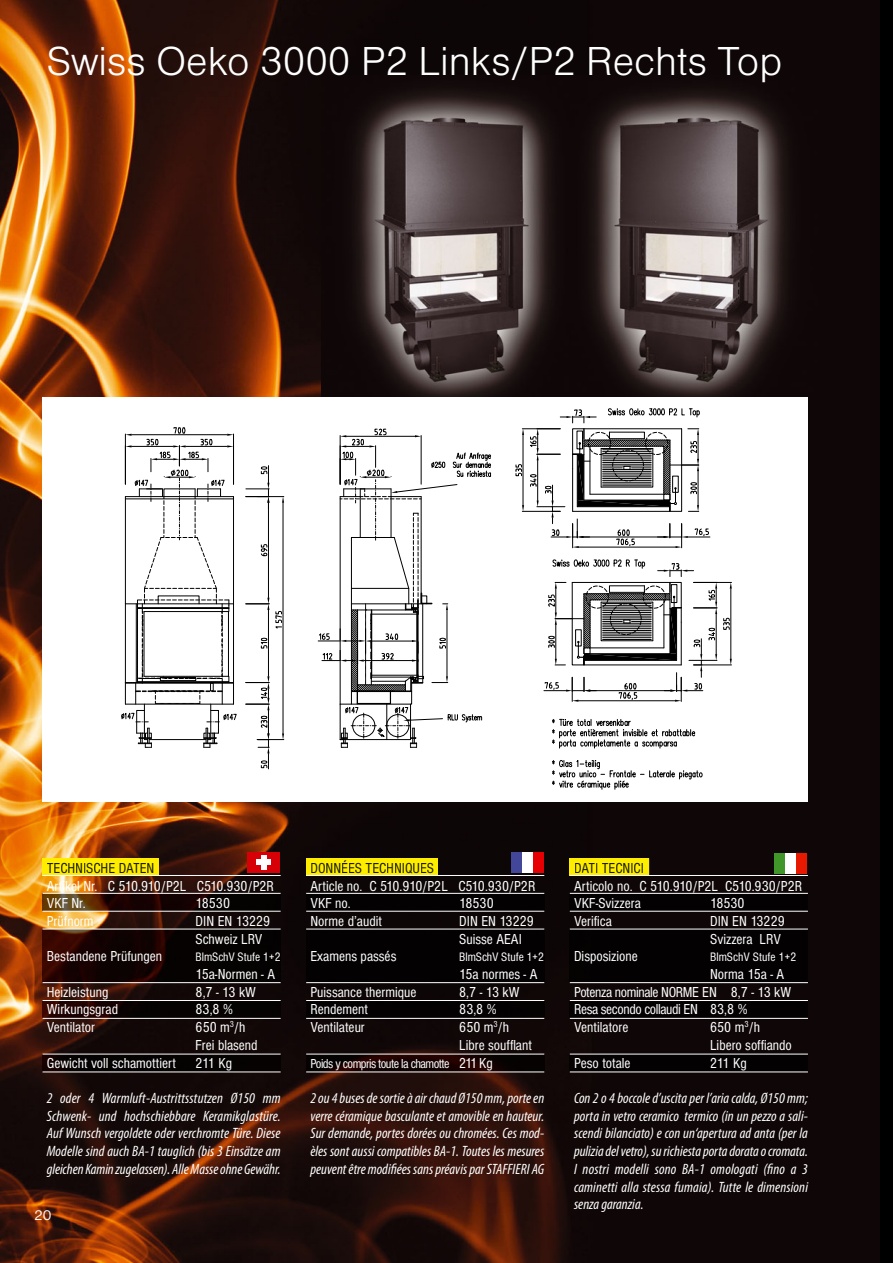
<style>
.page{position:relative;width:893px;height:1263px;background:#fff}
.page>*{position:absolute;margin:0;border:0;box-sizing:border-box;transform-origin:0 0}
.t1{font:42px "Nimbus Sans DOT Ligh";color:#fff}
.t2{font:italic condensed 15px/17.7px "Myriad Pro";color:#fff;text-align:justify}
.t3{font:condensed 15px/17.7px "Nimbus Sans DOT";color:#fff}
.t4{font:condensed 15px/17.7px "Nimbus Sans DOT";letter-spacing:-.025em;color:#fff}
.t5{font:condensed 15px "Nimbus Sans DOT";color:#1c1f00}
.t6{font:15px "Nimbus Sans DOT";color:#fff}
.t7{font:condensed 13.5px "Nimbus Sans DOT";letter-spacing:-.04em;color:#fff}
.t8{font:condensed 12.75px "Nimbus Sans DOT";color:#fff}
.s1{font-size:15px}
</style>
<div class="page">
<img style="left:0;top:0;width:880px;height:1263px">
<div style="left:880px;top:0;width:13px;height:1263px;background:#000"></div>
<img style="left:321px;top:76px;width:496px;height:323px">
<img style="left:43px;top:894px;width:238px;height:17px">
<div style="left:43px;top:858px;width:116px;height:17px;background:#ffed00"></div>
<img style="left:43px;top:1001px;width:238px;height:17px">
<img style="left:43px;top:1055px;width:238px;height:17px">
<img style="left:43px;top:930px;width:238px;height:52px">
<hr style="left:43px;top:893px;width:238px;height:1px;background:#fff">
<hr style="left:43px;top:875px;width:238px;height:1px;background:#fff">
<hr style="left:43px;top:911px;width:238px;height:1px;background:#fff">
<hr style="left:43px;top:929px;width:238px;height:1px;background:#fff">
<hr style="left:43px;top:982px;width:238px;height:1px;background:#fff">
<hr style="left:43px;top:1000px;width:238px;height:1px;background:#fff">
<hr style="left:43px;top:1018px;width:238px;height:1px;background:#fff">
<hr style="left:43px;top:1054px;width:238px;height:1px;background:#fff">
<hr style="left:43px;top:1072px;width:238px;height:1px;background:#fff">
<div style="left:306px;top:894px;width:238px;height:17px;background:#040102"></div>
<div style="left:306px;top:858px;width:132px;height:17px;background:#ffed00"></div>
<div style="left:306px;top:1001px;width:238px;height:17px;background:#040102"></div>
<img style="left:306px;top:1055px;width:238px;height:17px">
<div style="left:306px;top:930px;width:238px;height:52px;background:#040102"></div>
<hr style="left:306px;top:893px;width:238px;height:1px;background:#fff">
<hr style="left:306px;top:875px;width:238px;height:1px;background:#fff">
<hr style="left:306px;top:911px;width:238px;height:1px;background:#fff">
<hr style="left:306px;top:929px;width:238px;height:1px;background:#fff">
<hr style="left:306px;top:982px;width:238px;height:1px;background:#fff">
<hr style="left:306px;top:1000px;width:238px;height:1px;background:#fff">
<hr style="left:306px;top:1018px;width:238px;height:1px;background:#fff">
<hr style="left:306px;top:1054px;width:238px;height:1px;background:#fff">
<hr style="left:306px;top:1072px;width:238px;height:1px;background:#fff">
<div style="left:570px;top:894px;width:238px;height:17px;background:#040102"></div>
<div style="left:570px;top:858px;width:79px;height:17px;background:#ffed00"></div>
<div style="left:570px;top:1001px;width:238px;height:17px;background:#040102"></div>
<div style="left:570px;top:1055px;width:238px;height:17px;background:#040102"></div>
<div style="left:570px;top:930px;width:238px;height:52px;background:#040102"></div>
<hr style="left:570px;top:893px;width:238px;height:1px;background:#fff">
<hr style="left:570px;top:875px;width:238px;height:1px;background:#fff">
<hr style="left:570px;top:911px;width:238px;height:1px;background:#fff">
<hr style="left:570px;top:929px;width:238px;height:1px;background:#fff">
<hr style="left:570px;top:982px;width:238px;height:1px;background:#fff">
<hr style="left:570px;top:1000px;width:238px;height:1px;background:#fff">
<hr style="left:570px;top:1018px;width:238px;height:1px;background:#fff">
<hr style="left:570px;top:1054px;width:238px;height:1px;background:#fff">
<hr style="left:570px;top:1072px;width:238px;height:1px;background:#fff">
<div style="left:247px;top:852px;width:33px;height:20px;background:#d70006"></div>
<div style="left:256px;top:859px;width:15px;height:6px;background:#fff"></div>
<div style="left:261px;top:855px;width:5px;height:14px;background:#fff"></div>
<div style="left:511px;top:852px;width:11px;height:20px;background:#43479a"></div>
<div style="left:522px;top:852px;width:11px;height:20px;background:#fff"></div>
<div style="left:533px;top:852px;width:10px;height:20px;background:#e60004"></div>
<div style="left:774px;top:853px;width:11px;height:21px;background:#409628"></div>
<div style="left:785px;top:853px;width:11px;height:21px;background:#fff"></div>
<div style="left:796px;top:853px;width:11px;height:21px;background:#e71a01"></div>
<div style="left:43px;top:397px;width:765px;height:405px;background:#fff"></div>
<svg style="left:515px;top:408px;width:195px;height:140px"></svg>
<hr style="left:694px;top:582px;width:37px;height:1px;background:#000">
<hr style="left:694px;top:665px;width:37px;height:1px;background:#000">
<hr style="left:730px;top:589px;width:1px;height:70px;background:#000">
<svg style="left:730px;top:582px;width:2px;height:7px"></svg>
<svg style="left:730px;top:659px;width:2px;height:6px"></svg>
<svg style="left:723px;top:618px;width:7px;height:12px"></svg>
<svg style="left:544px;top:559px;width:173px;height:143px"></svg>
<svg style="left:552px;top:719px;width:143px;height:29px"></svg>
<svg style="left:552px;top:760px;width:151px;height:29px"></svg>
<svg style="left:121px;top:427px;width:370px;height:342px"></svg>
<hr style="left:603px;top:485px;width:48px;height:1px;background:#000">
<hr style="left:603px;top:639px;width:48px;height:1px;background:#000">
<hr style="left:603px;top:449px;width:48px;height:1px;background:#000">
<hr style="left:603px;top:603px;width:48px;height:1px;background:#000">
<h1 class="t1" style="left:47px;top:44px;width:737px">Swiss Oeko 3000 P2 Links/P2 Rechts Top</h1>
<p class="t5" style="left:47px;top:862px;width:109px">TECHNISCHE DATEN</p>
<p class="t3" style="left:47px;top:878px;width:229px">Artikel Nr. C 510.910/P2L C510.930/P2R<br>VKF Nr.</p>
<p class="t3" style="left:196px;top:896px;width:36px">18530</p>
<p class="t5" style="left:310px;top:862px;width:125px">DONNÉES TECHNIQUES</p>
<p class="t3" style="left:310px;top:878px;width:227px">Article no. C 510.910/P2L C510.930/P2R<br>VKF no.</p>
<p class="t3" style="left:459px;top:896px;width:36px">18530</p>
<p class="t5" style="left:574px;top:862px;width:71px">DATI TECNICI</p>
<p class="t3" style="left:574px;top:878px;width:230px">Articolo no. C 510.910/P2L C510.930/P2R<br>VKF-Svizzera</p>
<p class="t3" style="left:710px;top:896px;width:36px">18530</p>
<p class="t3" style="left:47px;top:913px;width:48px">Prüfnorm</p>
<p class="t3" style="left:196px;top:913px;width:76px">DIN EN 13229<br>Schweiz LRV</p>
<p class="t3" style="left:47px;top:949px;width:117px">Bestandene Prüfungen</p>
<p class="t8" style="left:196px;top:952px;width:87px">BlmSchV Stufe 1+2</p>
<p class="t3" style="left:196px;top:966px;width:81px">15a-Normen - A</p>
<p class="t3" style="left:47px;top:984px;width:63px">Heizleistung</p>
<p class="t3" style="left:196px;top:984px;width:62px">8,7 - 13 kW</p>
<p class="t3" style="left:47px;top:1002px;width:73px">Wirkungsgrad</p>
<p class="t3" style="left:196px;top:1002px;width:39px">83,8 %</p>
<p class="t3" style="left:47px;top:1019px;width:50px">Ventilator</p>
<p class="t3" style="left:196px;top:1019px;width:64px">650 m<sup>3</sup>/h<br>Frei blasend</p>
<p class="t3" style="left:47px;top:1055px;width:131px">Gewicht voll schamottiert</p>
<p class="t3" style="left:196px;top:1055px;width:38px">211 Kg</p>
<p class="t2" style="left:47px;top:1090px;width:235px">2 oder 4 Warmluft-Austrittsstutzen Ø150 mm Schwenk- und hochschiebbare Keramikglastüre.<br>Auf Wunsch vergoldete oder verchromte Türe. Diese Modelle sind auch BA-1 tauglich (bis 3 Einsätze am gleichen Kamin zugelassen). Alle Masse ohne Gewähr.</p>
<p class="t6" style="left:34px;top:1209px;width:19px">20</p>
<p class="t3" style="left:310px;top:913px;width:73px">Norme d’audit</p>
<p class="t3" style="left:459px;top:913px;width:76px">DIN EN 13229<br>Suisse AEAI</p>
<p class="t3" style="left:310px;top:949px;width:87px">Examens passés</p>
<p class="t8" style="left:459px;top:952px;width:87px">BlmSchV Stufe 1+2</p>
<p class="t3" style="left:459px;top:966px;width:80px">15a normes - A</p>
<p class="t3" style="left:310px;top:984px;width:108px">Puissance thermique</p>
<p class="t3" style="left:459px;top:984px;width:62px">8,7 - 13 kW</p>
<p class="t3" style="left:310px;top:1002px;width:59px">Rendement</p>
<p class="t3" style="left:459px;top:1002px;width:39px">83,8 %</p>
<p class="t3" style="left:310px;top:1019px;width:56px">Ventilateur</p>
<p class="t3" style="left:459px;top:1019px;width:74px">650 m<sup>3</sup>/h<br>Libre soufflant</p>
<p class="t7" style="left:310px;top:1058px;width:184px">Poids y compris toute la chamotte <span class="s1">211 Kg</span></p>
<p class="t2" style="left:310px;top:1090px;width:235px">2 ou 4 buses de sortie à air chaud Ø150 mm, porte en verre céramique basculante et amovible en hauteur.<br>Sur demande, portes dorées ou chromées. Ces mod&shy;èles sont aussi compatibles BA-1. Toutes les mesures peuvent être modifiées sans préavis par STAFFIERI AG</p>
<p class="t3" style="left:574px;top:913px;width:39px">Verifica</p>
<p class="t3" style="left:710px;top:913px;width:76px">DIN EN 13229<br>Svizzera LRV</p>
<p class="t3" style="left:574px;top:949px;width:65px">Disposizione</p>
<p class="t8" style="left:710px;top:952px;width:88px">BlmSchV Stufe 1+2</p>
<p class="t4" style="left:574px;top:966px;width:219px;text-indent:136px">Norma 15a - A<br>Potenza nominale NORME EN 8,7 - 13 kW<br>Resa secondo collaudi EN 83,8 %<br>Ventilatore</p>
<p class="t3" style="left:710px;top:1019px;width:83px">650 m<sup>3</sup>/h<br>Libero soffiando</p>
<p class="t3" style="left:574px;top:1055px;width:58px">Peso totale</p>
<p class="t3" style="left:710px;top:1055px;width:38px">211 Kg</p>
<p class="t2" style="left:574px;top:1090px;width:235px">Con 2 o 4 boccole d’uscita per l’aria calda, Ø150 mm; porta in vetro ceramico termico (in un pezzo a sali&shy;scendi bilanciato) e con un‘apertura ad anta (per la pulizia del vetro), su richiesta porta dorata o cromata.<br>I nostri modelli sono BA-1 omologati (fino a 3 caminetti alla stessa fumaia). Tutte le dimensioni senza garanzia.</p>
</div>
